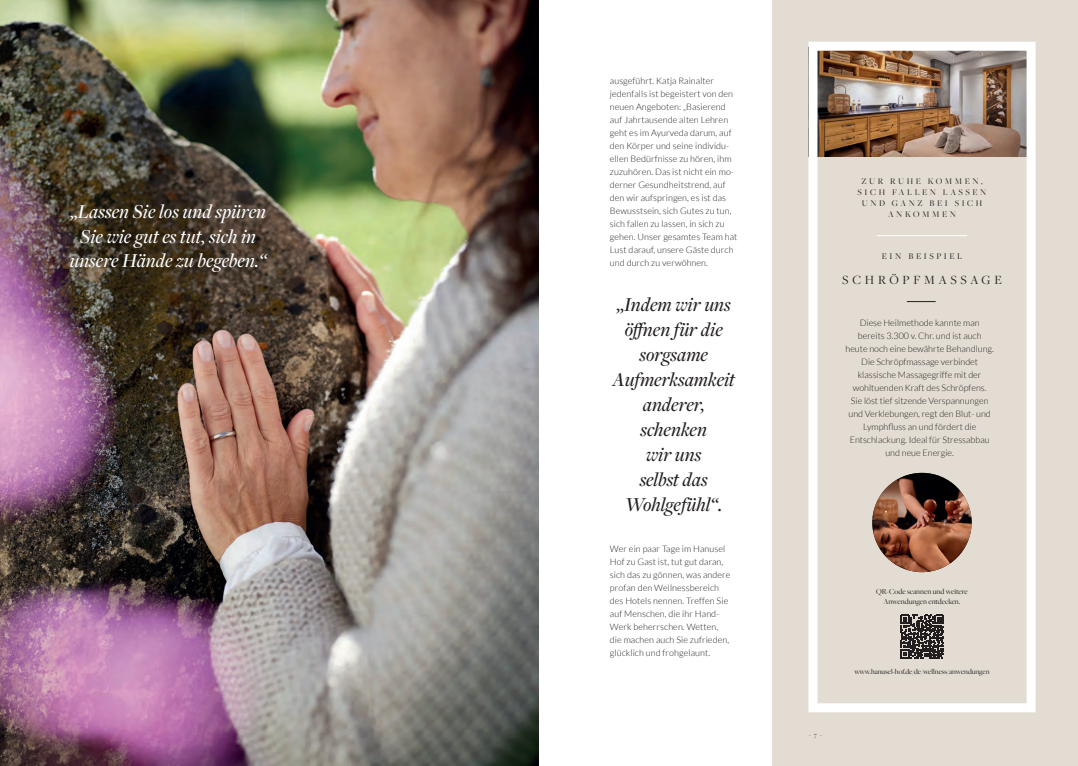
<style>
.page{position:relative;width:1078px;height:766px;background:#fff}
.page>*{position:absolute;margin:0;border:0;box-sizing:border-box;transform-origin:0 0}
.t1{font:italic 500 20.5px/25px "Freight Disp Pro";color:#231f20;text-align:center}
.t2{font:italic 500 20.5px/24.6px "Freight Disp Pro";color:#fff;text-align:center}
.t3{font:13px "Freight Disp Pro";letter-spacing:.29em;color:#231f20}
.t4{font:300 9px/13px "Lato";letter-spacing:.01em;color:#231f20}
.t5{font:9px/11px "Freight Big Pro";letter-spacing:.29em;color:#231f20;text-align:center}
.t6{font:9px "Freight Disp Pro";letter-spacing:.29em;color:#231f20}
.t7{font:8px/9.6px "Freight Big Pro";color:#231f20;text-align:center}
.t8{font:7.8px "Freight Big Pro";color:#231f20}
</style>
<div class="page">
<div style="left:772px;top:0;width:305px;height:765px;background:#e3dcd3"></div>
<img style="left:0;top:0;width:539px;height:765px">
<img style="left:818px;top:52px;width:207px;height:105px">
<div style="left:808px;top:42px;width:227px;height:670px;border:9px solid #fff"></div>
<svg style="left:906px;top:301px;width:29px;height:1px"></svg>
<hr style="left:876px;top:235px;width:90px;height:1px;background:#fff">
<svg style="left:900px;top:614px;width:43px;height:44px"></svg>
<img style="left:872px;top:472px;width:99px;height:100px;border-radius:50px">
<h1 class="t2" style="left:69px;top:198px;width:199px">„Lassen Sie los und spüren<br>Sie wie gut es tut, sich in unsere Hände zu begeben.“</h1>
<p class="t4" style="left:609px;top:74px;width:129px">ausgeführt. Katja Rainalter jedenfalls ist begeistert von den neuen Angeboten: „Basierend auf Jahrtausende alten Lehren geht es im Ayurveda darum, auf den Körper und seine individu&shy;ellen Bedürfnisse zu hören, ihm zuzuhören. Das ist nicht ein mo&shy;derner Gesundheitstrend, auf den wir aufspringen, es ist das<br>Bewusstsein, sich Gutes zu tun, sich fallen zu lassen, in sich zu gehen. Unser gesamtes Team hat<br>Lust darauf, unsere Gäste durch und durch zu verwöhnen.</p>
<h1 class="t1" style="left:612px;top:291px;width:124px">„Indem wir uns öffnen für die sorgsame<br>Aufmerksamkeit anderer, schenken<br>wir uns<br>selbst das<br>Wohlgefühl“.</h1>
<p class="t4" style="left:609px;top:542px;width:122px">Wer ein paar Tage im Hanusel<br>Hof zu Gast ist, tut gut daran, sich das zu gönnen, was andere profan den Wellnessbereich des Hotels nennen. Treffen Sie auf Menschen, die ihr Hand-<br>Werk beherrschen. Wetten, die machen auch Sie zufrieden, glücklich und frohgelaunt.</p>
<p class="t5" style="left:857px;top:175px;width:130px">ZUR RUHE KOMMEN,<br>SICH FALLEN LASSEN<br>UND GANZ BEI SICH<br>ANKOMMEN</p>
<p class="t6" style="left:881px;top:250px;width:82px">EIN BEISPIEL</p>
<h2 class="t3" style="left:841px;top:271px;width:161px">SCHRÖPFMASSAGE</h2>
<p class="t4" style="left:845px;top:316px;width:150px;text-align:center">Diese Heilmethode kannte man bereits 3.300 v. Chr. und ist auch<br>heute noch eine bewährte Behandlung.<br>Die Schröpfmassage verbindet klassische Massagegriffe mit der wohltuenden Kraft des Schröpfens.<br>Sie löst tief sitzende Verspannungen und Verklebungen, regt den Blut- und<br>Lymphfluss an und fördert die<br>Entschlackung. Ideal für Stressabbau und neue Energie.</p>
<p class="t7" style="left:875px;top:586px;width:93px">QR-Code scannen und weitere<br>Anwendungen entdecken.</p>
<p class="t8" style="left:854px;top:666px;width:137px">www.hanusel-hof.de/de/wellness/anwendungen</p>
</div>
